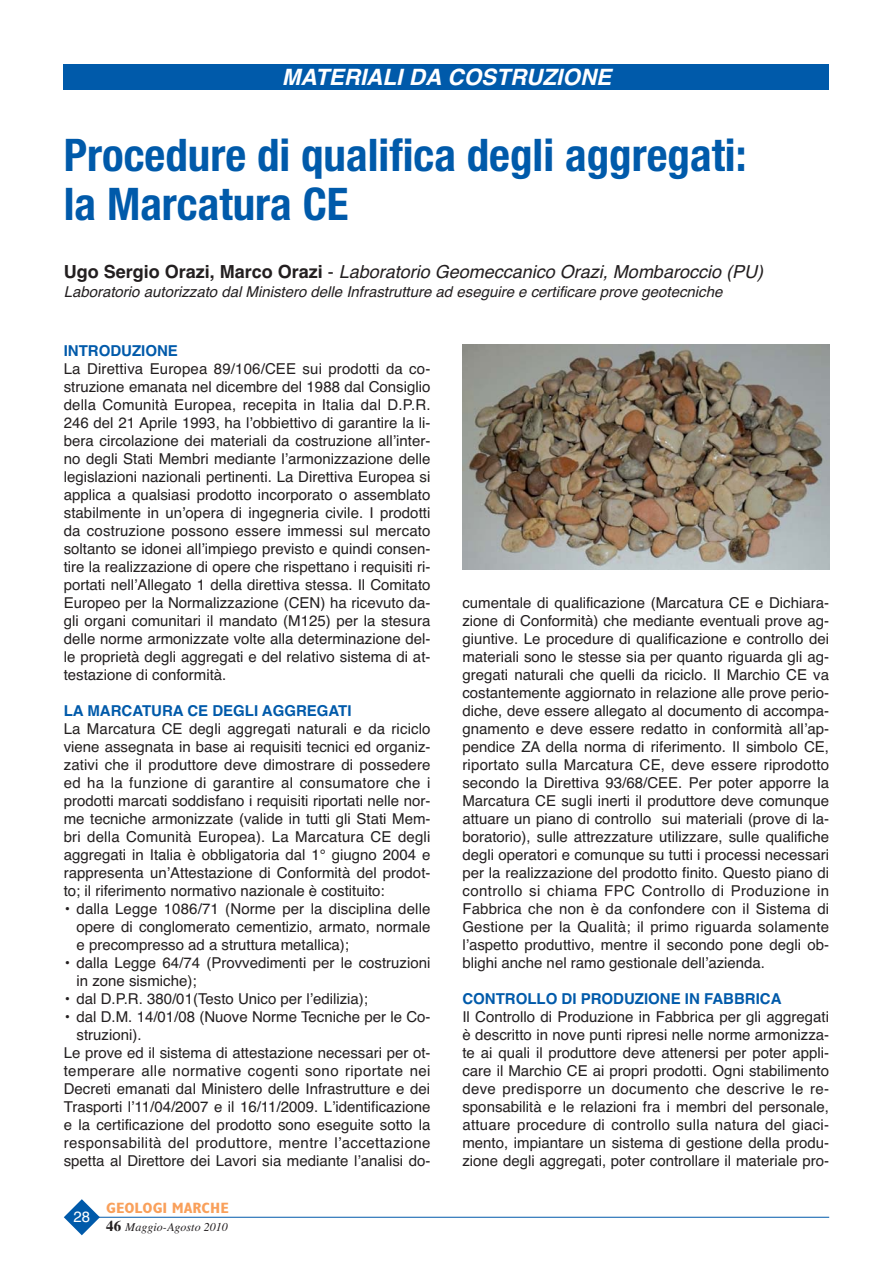
<style>
.page{position:relative;width:893px;height:1263px;background:#fff}
.page>*{position:absolute;margin:0;border:0;box-sizing:border-box;transform-origin:0 0}
.t1{font:700 condensed 45px/49.5px "Helvetica Neue";color:#005aaa}
.t2{font:italic 700 22.5px "Helvetica";color:#fff}
.t3{font:italic 18px "Helvetica";color:#231f20}
.t4{font:15px/18px "Helvetica";color:#231f20;text-align:justify}
.t5{font:15px "Helvetica";letter-spacing:.025em;color:#231f20}
.t6{font:italic 15px "Helvetica";color:#231f20}
.t7{font:700 15px "Helvetica";color:#005aaa}
.t8{font:700 condensed 15px "Gill Sans";color:#f9a05b;scale:1.1 1}
.t9{font:15px "Helvetica";color:#fff}
.t10{font:italic 12px "Times";letter-spacing:.005em;color:#231f20}
.s1{font-weight:700;font-style:normal}
.s2{font-style:normal}
.s3{font-weight:700;font-style:normal;font-size:15px}
</style>
<div class="page">
<hr style="left:68px;top:1217px;width:761px;height:1px;background:#005aaa">
<svg style="left:64px;top:1199px;width:36px;height:36px"></svg>
<div style="left:64px;top:64px;width:765px;height:25px;background:#005aaa"></div>
<img style="left:463px;top:344px;width:366px;height:226px">
<h2 class="t2" style="left:282px;top:68px;width:336px">MATERIALI DA COSTRUZIONE</h2>
<h1 class="t1" style="left:64px;top:134px;width:684px">Procedure di qualifica degli aggregati: la Marcatura CE</h1>
<p class="t3" style="left:64px;top:265px;width:704px"><span class="s1">U g o S e r g i o O r a z i , M a r c o O r a z i</span> <span class="s2">-</span> Laboratorio Geomeccanico Orazi, Mombaroccio (PU)</p>
<p class="t6" style="left:64px;top:286px;width:663px">Laboratorio autorizzato dal Ministero delle Infrastrutture ad eseguire e certificare prove geotecniche</p>
<p class="t7" style="left:64px;top:345px;width:116px">INTRODUZIONE</p>
<p class="t4" style="left:64px;top:361px;width:368px">La Direttiva Europea 89/106/CEE sui prodotti da co&shy;struzione emanata nel dicembre del 1988 dal Consiglio della Comunità Europea, recepita in Italia dal D.P.R.<br>246 del 21 Aprile 1993, ha lʼobbiettivo di garantire la li&shy;bera circolazione dei materiali da costruzione allʼinter&shy;no degli Stati Membri mediante lʼarmonizzazione delle legislazioni nazionali pertinenti. La Direttiva Europea si applica a qualsiasi prodotto incorporato o assemblato stabilmente in unʼopera di ingegneria civile. I prodotti da costruzione possono essere immessi sul mercato soltanto se idonei allʼimpiego previsto e quindi consen&shy;tire la realizzazione di opere che rispettano i requisiti ri&shy;portati nellʼAllegato 1 della direttiva stessa. Il Comitato Europeo per la Normalizzazione (CEN) ha ricevuto da&shy;gli organi comunitari il mandato (M125) per la stesura delle norme armonizzate volte alla determinazione del&shy;le proprietà degli aggregati e del relativo sistema di at&shy;testazione di conformità.</p>
<p class="t7" style="left:64px;top:705px;width:289px">LA MARCATURA CE DEGLI AGGREGATI</p>
<p class="t4" style="left:64px;top:721px;width:368px">La Marcatura CE degli aggregati naturali e da riciclo viene assegnata in base ai requisiti tecnici ed organiz&shy;zativi che il produttore deve dimostrare di possedere ed ha la funzione di garantire al consumatore che i prodotti marcati soddisfano i requisiti riportati nelle nor&shy;me tecniche armonizzate (valide in tutti gli Stati Mem&shy;bri della Comunità Europea). La Marcatura CE degli aggregati in Italia è obbligatoria dal 1° giugno 2004 e rappresenta unʼAttestazione di Conformità del prodot&shy;to; il riferimento normativo nazionale è costituito:</p>
<p class="t4" style="left:77px;top:901px;width:355px;text-indent:-13px">• dalla Legge 1086/71 (Norme per la disciplina delle opere di conglomerato cementizio, armato, normale e precompresso ad a struttura metallica);</p>
<p class="t4" style="left:77px;top:955px;width:355px;text-indent:-13px">• dalla Legge 64/74 (Provvedimenti per le costruzioni in zone sismiche);</p>
<p class="t4" style="left:64px;top:991px;width:306px">• dal D.P.R. 380/01(Testo Unico per lʼedilizia);</p>
<p class="t4" style="left:64px;top:1009px;width:368px">• dal D.M. 14/01/08 (Nuove Norme Tecniche per le Co-</p>
<p class="t4" style="left:77px;top:1027px;width:67px">struzioni).</p>
<p class="t4" style="left:64px;top:1045px;width:368px">Le prove ed il sistema di attestazione necessari per ot-</p>
<p class="t5" style="left:64px;top:1065px;width:368px">temperare alle normative cogenti sono riportate nei</p>
<p class="t4" style="left:64px;top:1081px;width:368px">Decreti emanati dal Ministero delle Infrastrutture e dei</p>
<p class="t4" style="left:64px;top:1099px;width:368px">Trasporti lʼ11/04/2007 e il 16/11/2009. Lʼidentificazione</p>
<p class="t4" style="left:64px;top:1117px;width:368px">e la certificazione del prodotto sono eseguite sotto la</p>
<p class="t5" style="left:64px;top:1137px;width:368px">responsabilità del produttore, mentre lʼaccettazione</p>
<p class="t4" style="left:64px;top:1153px;width:368px">spetta al Direttore dei Lavori sia mediante lʼanalisi do-</p>
<p class="t9" style="left:74px;top:1211px;width:18px">28</p>
<p class="t8" style="left:106px;top:1203px;width:113px">GEOLOGI MARCHE</p>
<p class="t10" style="left:106px;top:1223px;width:123px"><span class="s3">46</span> Maggio-Agosto 2010</p>
<p class="t4" style="left:462px;top:595px;width:368px">cumentale di qualificazione (Marcatura CE e Dichiara&shy;zione di Conformità) che mediante eventuali prove ag&shy;giuntive. Le procedure di qualificazione e controllo dei materiali sono le stesse sia per quanto riguarda gli ag&shy;gregati naturali che quelli da riciclo. Il Marchio CE va costantemente aggiornato in relazione alle prove perio&shy;diche, deve essere allegato al documento di accompa&shy;gnamento e deve essere redatto in conformità allʼap&shy;pendice ZA della norma di riferimento. Il simbolo CE, riportato sulla Marcatura CE, deve essere riprodotto secondo la Direttiva 93/68/CEE. Per poter apporre la Marcatura CE sugli inerti il produttore deve comunque attuare un piano di controllo sui materiali (prove di la&shy;boratorio), sulle attrezzature utilizzare, sulle qualifiche degli operatori e comunque su tutti i processi necessari per la realizzazione del prodotto finito. Questo piano di controllo si chiama FPC Controllo di Produzione in Fabbrica che non è da confondere con il Sistema di Gestione per la Qualità; il primo riguarda solamente lʼaspetto produttivo, mentre il secondo pone degli ob&shy;blighi anche nel ramo gestionale dellʼazienda.</p>
<p class="t7" style="left:462px;top:994px;width:321px">CONTROLLO DI PRODUZIONE IN FABBRICA</p>
<p class="t4" style="left:462px;top:1009px;width:368px">Il Controllo di Produzione in Fabbrica per gli aggregati è descritto in nove punti ripresi nelle norme armonizza&shy;te ai quali il produttore deve attenersi per poter appli&shy;care il Marchio CE ai propri prodotti. Ogni stabilimento deve predisporre un documento che descrive le re&shy;sponsabilità e le relazioni fra i membri del personale, attuare procedure di controllo sulla natura del giaci&shy;mento, impiantare un sistema di gestione della produ&shy;zione degli aggregati, poter controllare il materiale pro-</p>
</div>
